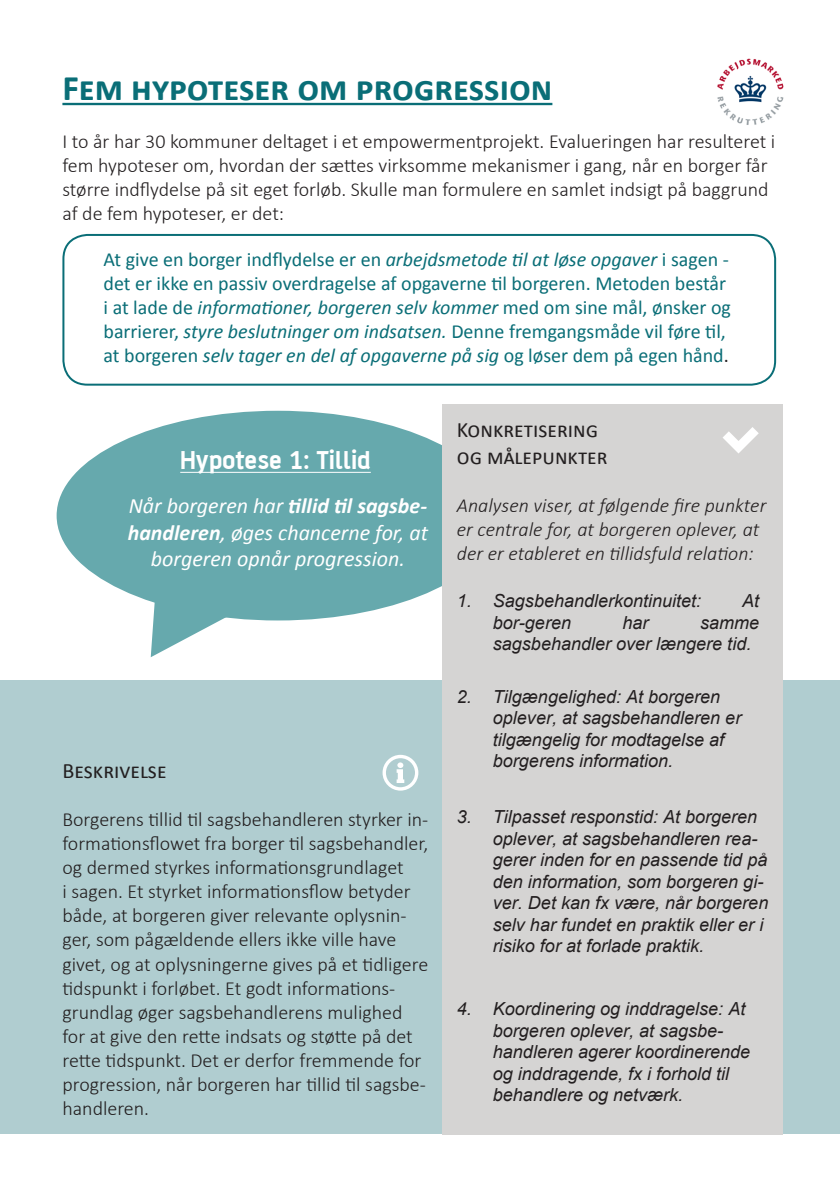
<style>
.page{position:relative;width:840px;height:1191px;background:#fff}
.page>*{position:absolute;margin:0;border:0;box-sizing:border-box;transform-origin:0 0}
.t1{font:700 36px "Calibri";color:#0a6e77}
.t2{font:700 28px "AF Battersea";color:#fff}
.t3{font:italic 22px/26.4px "Calibri";color:#fff;text-align:center}
.t4{font:22px/26.4px "Calibri";color:#231f20}
.t5{font:300 20px/24px "Calibri";letter-spacing:-.01em;color:#231f20}
.t6{font:20px/24px "Calibri";color:#0a6e77}
.t7{font:italic 300 20px/24px "Calibri";color:#231f20}
.t8{font:italic 18px/21.6px "Arial";color:#231f20}
.s1{font-style:italic}
.s2{color:#231f20}
.s3{font-weight:700}
</style>
<div class="page">
<div style="left:57px;top:411px;width:442px;height:209px;background:#66a9ad;border-radius:50%"></div>
<hr style="left:180px;top:472px;width:190px;height:1px;background:#fff">
<svg style="left:151px;top:601px;width:83px;height:56px"></svg>
<div style="left:0;top:680px;width:839px;height:454px;background:#b0cdd0"></div>
<div style="left:442px;top:404px;width:340px;height:730px;background:#d5d4d3"></div>
<hr style="left:62px;top:103px;width:490px;height:2px;background:#0a6e77">
<div style="left:62px;top:234px;width:713px;height:152px;border:2px solid #0a6e77;border-radius:24px"></div>
<img style="left:717px;top:58px;width:65px;height:67px">
<svg style="left:382px;top:755px;width:36px;height:35px"></svg>
<svg style="left:723px;top:427px;width:35px;height:26px"></svg>
<h1 class="t1" style="left:62px;top:65px;width:491px">Fem hypoteser om progression</h1>
<p class="t5" style="left:62px;top:129px;width:714px">I to år har 30 kommuner deltaget i et empowermentprojekt. Evalueringen har resulteret i fem hypoteser om, hvordan der sættes virksomme mekanismer i gang, når en borger får større indflydelse på sit eget forløb. Skulle man formulere en samlet indsigt på baggrund af de fem hypoteser, er det:</p>
<p class="t6" style="left:103px;top:248px;width:628px">At give en borger indflydelse er en <span class="s1">arbejdsmetode til at løse opgaver</span> i sagen - det er ikke en passiv overdragelse af opgaverne til borgeren. Metoden består i at lade de <span class="s1">informationer, borgeren selv kommer</span> med om sine mål, ønsker og barrierer, <span class="s1">styre beslutninger om indsatsen.</span> Denne fremgangsmåde vil føre til, at borgeren <span class="s1">selv tager en del afopgaverne på sig</span> og løser dem på egen hånd<span class="s2">.</span></p>
<p class="t2" style="left:180px;top:445px;width:192px">Hypotese 1: Tillid</p>
<p class="t3" style="left:128px;top:492px;width:301px">Når borgeren har <span class="s3">tillid til sagsbe&shy;handleren</span>, øges chancerne for, at borgeren opnår progression.</p>
<p class="t4" style="left:62px;top:758px;width:106px">Beskrivelse</p>
<p class="t5" style="left:62px;top:807px;width:367px">Borgerens tillid til sagsbehandleren styrker in&shy;formationsflowet fra borger til sagsbehandler, og dermed styrkes informationsgrundlaget<br>i sagen. Et styrket informationsflow betyder både, at borgeren giver relevante oplysnin&shy;ger, som pågældende ellers ikke ville have givet, og at oplysningerne gives på et tidligere tidspunkt i forløbet. Et godt informations&shy;grundlag øger sagsbehandlerens mulighed for at give den rette indsats og støtte på det rette tidspunkt. Det er derfor fremmende for progression, når borgeren har tillid til sagsbe&shy;handleren.</p>
<p class="t4" style="left:456px;top:417px;width:152px">Konkretisering og målepunkter</p>
<p class="t7" style="left:456px;top:493px;width:311px">Analysen viser, at følgende fire punkter er centrale for, at borgeren oplever, at der er etableret en tillidsfuld relation:</p>
<p class="t8" style="left:456px;top:590px;width:246px">1. Sagsbehandlerkontinuitet:</p>
<p class="t8" style="left:741px;top:590px;width:19px">At</p>
<p class="t8" style="left:492px;top:611px;width:80px">bor-geren</p>
<p class="t8" style="left:622px;top:611px;width:28px">har</p>
<p class="t8" style="left:492px;top:611px;width:268px;text-indent:207px">samme sagsbehandler over længere tid.</p>
<p class="t8" style="left:492px;top:686px;width:250px;text-indent:-36px">2. Tilgængelighed: At borgeren oplever, at sagsbehandleren er tilgængelig for modtagelse af borgerens information.</p>
<p class="t8" style="left:492px;top:806px;width:277px;text-indent:-36px">3. Tilpasset responstid: At borgeren oplever, at sagsbehandleren rea&shy;gerer inden for en passende tid på den information, som borgeren gi&shy;ver. Det kan fx være, når borgeren selv har fundet en praktik eller er i risiko for at forlade praktik.</p>
<p class="t8" style="left:492px;top:998px;width:259px;text-indent:-36px">4. Koordinering og inddragelse: At borgeren oplever, at sagsbe&shy;handleren agerer koordinerende og inddragende, fx i forhold til behandlere og netværk.</p>
</div>
